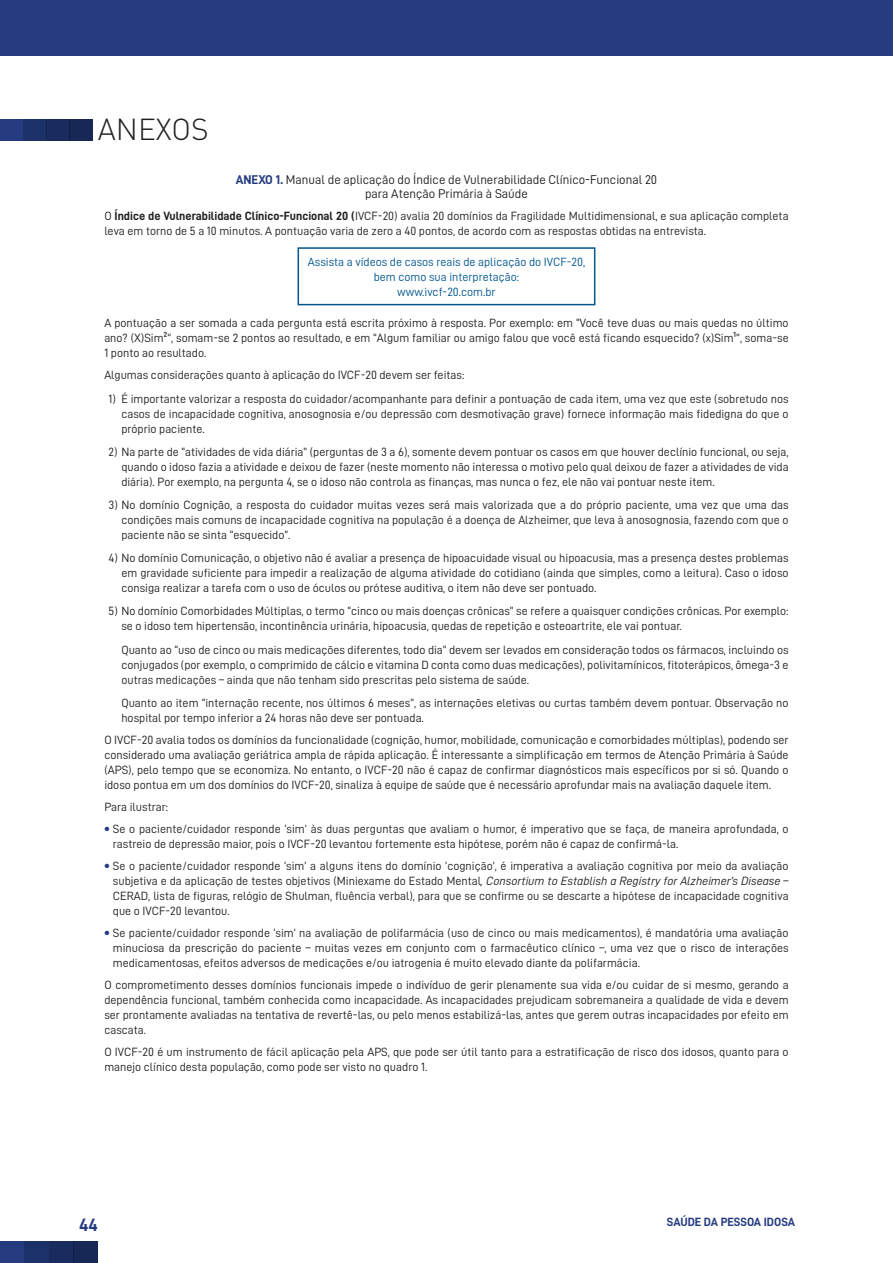
<style>
.page{position:relative;width:893px;height:1263px;background:#fff}
.page>*{position:absolute;margin:0;border:0;box-sizing:border-box;transform-origin:0 0}
.Inter_Destaque_Esque{font:300 30px "DIN";color:#231f20}
.t1{font:18px "D DIN Bold";color:#243c7f}
.Anexo_Título{font:12.75px/14.2px "D DIN";color:#231f20;text-align:center}
.Tabela_Texto{font:12px/15px "D DIN";color:#231f20;text-align:justify}
.Tabela_Texto_Marcado{font:12px/15px "D DIN";color:#231f20;text-align:justify}
.t2{font:12px/15px "D DIN";color:#01568d;text-align:center}
.t3{font:12px "D DIN Bold";color:#243c7f}
.s1{font-family:"D DIN Bold";color:#243c7f}
.s2{font-family:"D DIN Bold"}
.s3{color:#243c7f}
.s4{font-family:"D DIN Italic"}
</style>
<div class="page">
<div style="left:0;top:119px;width:93px;height:21px;background:#243c7f"></div>
<div style="left:23px;top:119px;width:23px;height:21px;background:#1d3169"></div>
<div style="left:46px;top:119px;width:24px;height:21px;background:#1a2c5f"></div>
<div style="left:70px;top:119px;width:23px;height:21px;background:#172756"></div>
<div style="left:0;top:1242px;width:98px;height:21px;background:#243c7f"></div>
<div style="left:24px;top:1242px;width:25px;height:21px;background:#1d3169"></div>
<div style="left:49px;top:1242px;width:24px;height:21px;background:#1a2c5f"></div>
<div style="left:73px;top:1242px;width:25px;height:21px;background:#172756"></div>
<div style="left:0;top:0;width:893px;height:55px;background:#243c7f"></div>
<div style="left:298px;top:247px;width:297px;height:58px;border:2px solid #01568d"></div>
<p class="Inter_Destaque_Esque" style="left:98px;top:111px;width:112px">ANEXOS</p>
<p class="Anexo_Título" style="left:236px;top:172px;width:423px"><span class="s1">ANEXO 1.</span> Manual de aplicação do Índice de Vulnerabilidade Clínico-Funcional 20 para Atenção Primária à Saúde</p>
<p class="Tabela_Texto" style="left:104px;top:208px;width:686px">O <span class="s2">Índice de Vulnerabilidade Clínico-Funcional 20 (</span>IVCF-20) avalia 20 domínios da Fragilidade Multidimensional, e sua aplicação completa leva em torno de 5 a 10 minutos. A pontuação varia de zero a 40 pontos, de acordo com as respostas obtidas na entrevista.</p>
<p class="t2" style="left:308px;top:254px;width:279px">Assista a vídeos de casos reais de aplicação do IVCF-20, bem como sua interpretação:<br>www.ivcf-20.com.br</p>
<p class="Tabela_Texto" style="left:104px;top:315px;width:686px">A pontuação a ser somada a cada pergunta está escrita próximo à resposta. Por exemplo: em “Você teve duas ou mais quedas no último ano? (X)Sim²”, somam-se 2 pontos ao resultado, e em “Algum familiar ou amigo falou que você está ficando esquecido? (x)Sim¹”, soma-se 1 ponto ao resultado.</p>
<p class="Tabela_Texto" style="left:104px;top:367px;width:362px">Algumas considerações quanto à aplicação do IVCF-20 devem ser feitas:</p>
<p class="Tabela_Texto_Marcado" style="left:121px;top:391px;width:669px;text-indent:-13px">1) É importante valorizar a resposta do cuidador/acompanhante para definir a pontuação de cada item, uma vez que este (sobretudo nos casos de incapacidade cognitiva, anosognosia e/ou depressão com desmotivação grave) fornece informação mais fidedigna do que o próprio paciente.</p>
<p class="Tabela_Texto_Marcado" style="left:121px;top:444px;width:669px;text-indent:-13px">2) Na parte de “atividades de vida diária” (perguntas de 3 a 6), somente devem pontuar os casos em que houver declínio funcional, ou seja, quando o idoso fazia a atividade e deixou de fazer (neste momento não interessa o motivo pelo qual deixou de fazer a atividades de vida diária). Por exemplo, na pergunta 4, se o idoso não controla as finanças, mas nunca o fez, ele não vai pontuar neste item.</p>
<p class="Tabela_Texto_Marcado" style="left:121px;top:497px;width:669px;text-indent:-13px">3) No domínio Cognição, a resposta do cuidador muitas vezes será mais valorizada que a do próprio paciente, uma vez que uma das condições mais comuns de incapacidade cognitiva na população é a doença de Alzheimer, que leva à anosognosia, fazendo com que o paciente não se sinta “esquecido”.</p>
<p class="Tabela_Texto_Marcado" style="left:121px;top:550px;width:669px;text-indent:-13px">4) No domínio Comunicação, o objetivo não é avaliar a presença de hipoacuidade visual ou hipoacusia, mas a presença destes problemas em gravidade suficiente para impedir a realização de alguma atividade do cotidiano (ainda que simples, como a leitura). Caso o idoso consiga realizar a tarefa com o uso de óculos ou prótese auditiva, o item não deve ser pontuado.</p>
<p class="Tabela_Texto_Marcado" style="left:121px;top:604px;width:669px;text-indent:-13px">5) No domínio Comorbidades Múltiplas, o termo “cinco ou mais doenças crônicas” se refere a quaisquer condições crônicas. Por exemplo: se o idoso tem hipertensão, incontinência urinária, hipoacusia, quedas de repetição e osteoartrite, ele vai pontuar.</p>
<p class="Tabela_Texto_Marcado" style="left:121px;top:642px;width:669px">Quanto ao “uso de cinco ou mais medicações diferentes, todo dia” devem ser levados em consideração todos os fármacos, incluindo os conjugados (por exemplo, o comprimido de cálcio e vitamina D conta como duas medicações), polivitamínicos, fitoterápicos, ômega-3 e outras medicações – ainda que não tenham sido prescritas pelo sistema de saúde.</p>
<p class="Tabela_Texto_Marcado" style="left:121px;top:695px;width:669px">Quanto ao item “internação recente, nos últimos 6 meses”, as internações eletivas ou curtas também devem pontuar. Observação no hospital por tempo inferior a 24 horas não deve ser pontuada.</p>
<p class="Tabela_Texto" style="left:104px;top:732px;width:686px">O IVCF-20 avalia todos os domínios da funcionalidade (cognição, humor, mobilidade, comunicação e comorbidades múltiplas), podendo ser considerado uma avaliação geriátrica ampla de rápida aplicação. É interessante a simplificação em termos de Atenção Primária à Saúde (APS), pelo tempo que se economiza. No entanto, o IVCF-20 não é capaz de confirmar diagnósticos mais específicos por si só. Quando o idoso pontua em um dos domínios do IVCF-20, sinaliza à equipe de saúde que é necessário aprofundar mais na avaliação daquele item.</p>
<p class="Tabela_Texto" style="left:104px;top:799px;width:65px">Para ilustrar:</p>
<p class="Tabela_Texto" style="left:113px;top:821px;width:677px;text-indent:-9px"><span class="s3">●</span> Se o paciente/cuidador responde ‘sim’ às duas perguntas que avaliam o humor, é imperativo que se faça, de maneira aprofundada, o rastreio de depressão maior, pois o IVCF-20 levantou fortemente esta hipótese, porém não é capaz de confirmá-la.</p>
<p class="Tabela_Texto" style="left:113px;top:858px;width:677px;text-indent:-9px"><span class="s3">●</span> Se o paciente/cuidador responde ‘sim’ a alguns itens do domínio ‘cognição’, é imperativa a avaliação cognitiva por meio da avaliação subjetiva e da aplicação de testes objetivos (Miniexame do Estado Mental<span class="s4">, Consortium to Establish a Registry for Alzheimer’s Disease</span> – CERAD, lista de figuras, relógio de Shulman, fluência verbal), para que se confirme ou se descarte a hipótese de incapacidade cognitiva que o IVCF-20 levantou.</p>
<p class="Tabela_Texto" style="left:113px;top:925px;width:677px;text-indent:-9px"><span class="s3">●</span> Se paciente/cuidador responde ‘sim’ na avaliação de polifarmácia (uso de cinco ou mais medicamentos), é mandatória uma avaliação minuciosa da prescrição do paciente – muitas vezes em conjunto com o farmacêutico clínico –, uma vez que o risco de interações medicamentosas, efeitos adversos de medicações e/ou iatrogenia é muito elevado diante da polifarmácia.</p>
<p class="Tabela_Texto" style="left:104px;top:977px;width:686px">O comprometimento desses domínios funcionais impede o indivíduo de gerir plenamente sua vida e/ou cuidar de si mesmo, gerando a dependência funcional, também conhecida como incapacidade. As incapacidades prejudicam sobremaneira a qualidade de vida e devem ser prontamente avaliadas na tentativa de revertê-las, ou pelo menos estabilizá-las, antes que gerem outras incapacidades por efeito em cascata.</p>
<p class="Tabela_Texto" style="left:104px;top:1044px;width:686px">O IVCF-20 é um instrumento de fácil aplicação pela APS, que pode ser útil tanto para a estratificação de risco dos idosos, quanto para o manejo clínico desta população, como pode ser visto no quadro 1.</p>
<h2 class="t1" style="left:79px;top:1215px;width:20px">44</h2>
<p class="t3" style="left:667px;top:1215px;width:130px">SAÚDE DA PESSOA IDOSA</p>
</div>
